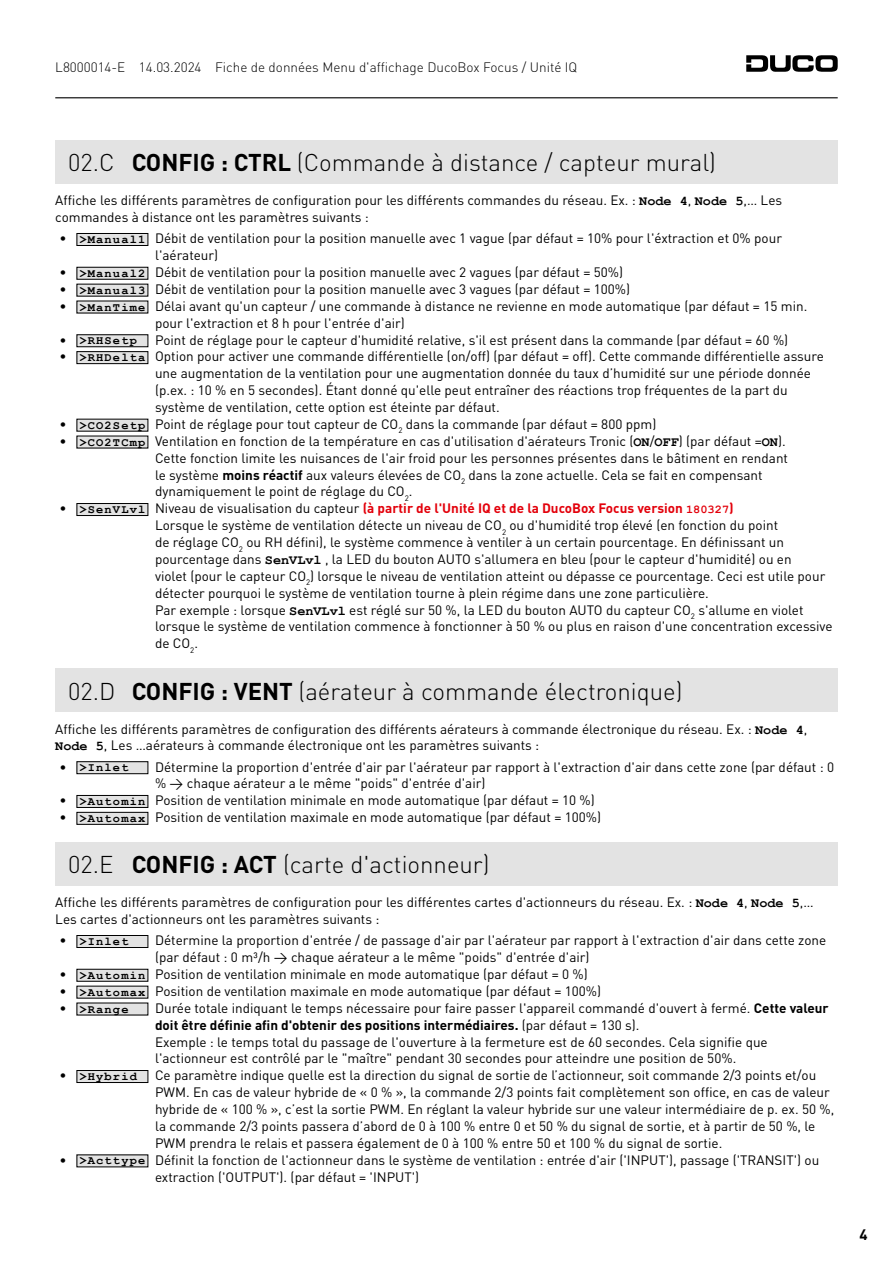
<style>
.page{position:relative;width:893px;height:1263px;background:#fff}
.page>*{position:absolute;margin:0;border:0;box-sizing:border-box;transform-origin:0 0}
.t1{font:300 24px "DINOT";color:#000}
.t2{font:700 15px "DINOT";color:#000}
.t3{font:13.5px/16.8px "DINOT";color:#000}
.t4{font:300 13.5px "DINOT";color:#000}
.t5{font:700 12px "Courier New";letter-spacing:.1em;color:#000}
.s1{font-weight:700}
.s2{font-family:"Courier New";font-weight:700}
.s3{font-family:"Courier New";font-weight:700;font-size:12px}
.s4{font-family:"DINOT";font-weight:400;font-size:13.5px}
.s5{font-weight:700;color:#e3000b}
.s6{font-family:"Courier New";font-weight:700;font-size:12px;color:#e3000b}
</style>
<div class="page">
<svg style="left:746px;top:55px;width:92px;height:17px"></svg>
<hr style="left:55px;top:97px;width:783px;height:1px;background:#000">
<div style="left:55px;top:140px;width:783px;height:44px;background:#e3e3e3"></div>
<div style="left:55px;top:668px;width:783px;height:44px;background:#e3e3e3"></div>
<div style="left:55px;top:842px;width:783px;height:44px;background:#e3e3e3"></div>
<div style="left:77px;top:233px;width:71px;height:12px;background:#e3e3e3"></div>
<div style="left:77px;top:233px;width:71px;height:13px;border:1px solid #000"></div>
<div style="left:77px;top:267px;width:71px;height:12px;background:#e3e3e3"></div>
<div style="left:77px;top:267px;width:71px;height:13px;border:1px solid #000"></div>
<div style="left:77px;top:284px;width:71px;height:12px;background:#e3e3e3"></div>
<div style="left:77px;top:301px;width:71px;height:12px;background:#e3e3e3"></div>
<div style="left:77px;top:335px;width:71px;height:12px;background:#e3e3e3"></div>
<div style="left:77px;top:334px;width:71px;height:13px;border:1px solid #000"></div>
<div style="left:77px;top:352px;width:71px;height:12px;background:#e3e3e3"></div>
<div style="left:77px;top:351px;width:71px;height:13px;border:1px solid #000"></div>
<div style="left:77px;top:419px;width:71px;height:12px;background:#e3e3e3"></div>
<div style="left:77px;top:436px;width:71px;height:12px;background:#e3e3e3"></div>
<div style="left:77px;top:503px;width:71px;height:12px;background:#e3e3e3"></div>
<div style="left:77px;top:503px;width:71px;height:13px;border:1px solid #000"></div>
<div style="left:77px;top:762px;width:71px;height:12px;background:#e3e3e3"></div>
<div style="left:77px;top:761px;width:71px;height:13px;border:1px solid #000"></div>
<div style="left:77px;top:795px;width:71px;height:12px;background:#e3e3e3"></div>
<div style="left:77px;top:795px;width:71px;height:13px;border:1px solid #000"></div>
<div style="left:77px;top:812px;width:71px;height:12px;background:#e3e3e3"></div>
<div style="left:77px;top:812px;width:71px;height:13px;border:1px solid #000"></div>
<div style="left:77px;top:935px;width:71px;height:12px;background:#e3e3e3"></div>
<div style="left:77px;top:935px;width:71px;height:13px;border:1px solid #000"></div>
<div style="left:77px;top:969px;width:71px;height:12px;background:#e3e3e3"></div>
<div style="left:77px;top:969px;width:71px;height:13px;border:1px solid #000"></div>
<div style="left:77px;top:986px;width:71px;height:12px;background:#e3e3e3"></div>
<div style="left:77px;top:1003px;width:71px;height:12px;background:#e3e3e3"></div>
<div style="left:77px;top:1070px;width:71px;height:12px;background:#e3e3e3"></div>
<div style="left:77px;top:1070px;width:71px;height:13px;border:1px solid #000"></div>
<div style="left:77px;top:1155px;width:71px;height:12px;background:#e3e3e3"></div>
<p class="t4" style="left:55px;top:58px;width:524px">L8000014-E 14.03.2024 Fiche de données Menu d'affichage DucoBox Focus / Unité IQ</p>
<h1 class="t1" style="left:68px;top:146px;width:649px">02.C <span class="s1">CONFIG : CTRL</span> (Commande à distance / capteur mural)</h1>
<p class="t3" style="left:55px;top:191px;width:728px">Affiche les différents paramètres de configuration pour les différents commandes du réseau. Ex. : <span class="s2">Node 4</span>, <span class="s2">Node 5</span>,… Les commandes à distance ont les paramètres suivants :</p>
<p class="t3" style="left:155px;top:229px;width:628px;text-indent:-96px">• <span class="s3">&gt;Manual1</span> Débit de ventilation pour la position manuelle avec 1 vague (par défaut = 10% pour l'éxtraction et 0% pour l'aérateur)</p>
<p class="t3" style="left:60px;top:263px;width:565px">• <span class="s3">&gt;Manual2</span> Débit de ventilation pour la position manuelle avec 2 vagues (par défaut = 50%)</p>
<p class="t3" style="left:60px;top:280px;width:572px">• <span class="s3">&gt;Manual3</span> Débit de ventilation pour la position manuelle avec 3 vagues (par défaut = 100%)</p>
<p class="t3" style="left:155px;top:297px;width:654px;text-indent:-96px">• <span class="s3">&gt;ManTime</span> Délai avant qu'un capteur / une commande à distance ne revienne en mode automatique (par défaut = 15 min. pour l'extraction et 8 h pour l'entrée d'air)</p>
<p class="t5" style="left:60px;top:333px;width:79px"><span class="s4">•</span> &gt;RHSetp</p>
<p class="t3" style="left:155px;top:331px;width:635px">Point de réglage pour le capteur d'humidité relative, s'il est présent dans la commande (par défaut = 60 %)</p>
<p class="t3" style="left:155px;top:348px;width:670px;text-indent:-96px">• <span class="s3">&gt;RHDelta</span> Option pour activer une commande différentielle (on/off) (par défaut = off). Cette commande différentielle assure une augmentation de la ventilation pour une augmentation donnée du taux d’humidité sur une période donnée (p.ex. : 10 % en 5 secondes). Étant donné qu'elle peut entraîner des réactions trop fréquentes de la part du système de ventilation, cette option est éteinte par défaut.</p>
<p class="t3" style="left:60px;top:415px;width:598px">• <span class="s3">&gt;CO2Setp</span> Point de réglage pour tout capteur de CO<sub>2</sub> dans la commande (par défaut = 800 ppm)</p>
<p class="t3" style="left:155px;top:432px;width:634px;text-indent:-96px">• <span class="s3">&gt;CO2TCmp</span> Ventilation en fonction de la température en cas d'utilisation d'aérateurs Tronic (<span class="s2">ON</span>/<span class="s2">OFF</span>) (par défaut =<span class="s2">ON</span>).<br>Cette fonction limite les nuisances de l'air froid pour les personnes présentes dans le bâtiment en rendant le système <span class="s1">moins réactif</span> aux valeurs élevées de CO<sub>2</sub> dans la zone actuelle. Cela se fait en compensant dynamiquement le point de réglage du CO<sub>2</sub>.</p>
<p class="t3" style="left:155px;top:499px;width:679px;text-indent:-96px">• <span class="s3">&gt;SenVLvl</span> Niveau de visualisation du capteur <span class="s5">(à partir de l'Unité IQ et de la DucoBox Focus version</span> <span class="s6">180327</span><span class="s5">)<br></span>Lorsque le système de ventilation détecte un niveau de CO<sub>2</sub> ou d'humidité trop élevé (en fonction du point<br>de réglage CO<sub>2</sub> ou RH défini), le système commence à ventiler à un certain pourcentage. En définissant un pourcentage dans <span class="s2">SenVLvl</span> , la LED du bouton AUTO s'allumera en bleu (pour le capteur d'humidité) ou en<br>violet (pour le capteur CO<sub>2</sub>) lorsque le niveau de ventilation atteint ou dépasse ce pourcentage. Ceci est utile pour détecter pourquoi le système de ventilation tourne à plein régime dans une zone particulière.<br>Par exemple : lorsque <span class="s2">SenVLvl</span> est réglé sur 50 %, la LED du bouton AUTO du capteur CO<sub>2</sub> s'allume en violet lorsque le système de ventilation commence à fonctionner à 50 % ou plus en raison d'une concentration excessive de CO<sub>2</sub>.</p>
<h1 class="t1" style="left:68px;top:675px;width:616px">02.D <span class="s1">CONFIG : VENT</span> (aérateur à commande électronique)</h1>
<p class="t3" style="left:55px;top:720px;width:753px">Affiche les différents paramètres de configuration des différents aérateurs à commande électronique du réseau. Ex. : <span class="s2">Node 4</span>,<br><span class="s2">Node 5</span>, Les …aérateurs à commande électronique ont les paramètres suivants :</p>
<p class="t5" style="left:60px;top:760px;width:70px"><span class="s4">•</span> &gt;Inlet</p>
<p class="t3" style="left:155px;top:758px;width:680px">Détermine la proportion d'entrée d'air par l'aérateur par rapport à l'extraction d'air dans cette zone (par défaut : 0 % → chaque aérateur a le même "poids" d'entrée d'air)</p>
<p class="t3" style="left:60px;top:791px;width:537px">• <span class="s3">&gt;Automin</span> Position de ventilation minimale en mode automatique (par défaut = 10 %)</p>
<p class="t3" style="left:60px;top:808px;width:543px">• <span class="s3">&gt;Automax</span> Position de ventilation maximale en mode automatique (par défaut = 100%)</p>
<h1 class="t1" style="left:68px;top:848px;width:423px">02.E <span class="s1">CONFIG : ACT</span> (carte d'actionneur)</h1>
<p class="t3" style="left:55px;top:893px;width:760px">Affiche les différents paramètres de configuration pour les différentes cartes d'actionneurs du réseau. Ex. : <span class="s2">Node 4</span>, <span class="s2">Node 5</span>,…<br>Les cartes d'actionneurs ont les paramètres suivants :</p>
<p class="t5" style="left:60px;top:934px;width:70px"><span class="s4">•</span> &gt;Inlet</p>
<p class="t3" style="left:155px;top:931px;width:673px">Détermine la proportion d'entrée / de passage d'air par l'aérateur par rapport à l'extraction d'air dans cette zone (par défaut : 0 m3/h → chaque aérateur a le même "poids" d'entrée d'air)</p>
<p class="t3" style="left:60px;top:965px;width:530px">• <span class="s3">&gt;Automin</span> Position de ventilation minimale en mode automatique (par défaut = 0 %)</p>
<p class="t3" style="left:60px;top:982px;width:543px">• <span class="s3">&gt;Automax</span> Position de ventilation maximale en mode automatique (par défaut = 100%)</p>
<p class="t5" style="left:60px;top:1001px;width:71px"><span class="s4">•</span> &gt;Range</p>
<p class="t3" style="left:155px;top:999px;width:675px">Durée totale indiquant le temps nécessaire pour faire passer l'appareil commandé d'ouvert à fermé. <span class="s1">Cette valeur doit être définie afin d'obtenir des positions intermédiaires.</span> (par défaut = 130 s).<br>Exemple : le temps total du passage de l'ouverture à la fermeture est de 60 secondes. Cela signifie que l'actionneur est contrôlé par le "maître" pendant 30 secondes pour atteindre une position de 50%.</p>
<p class="t5" style="left:60px;top:1069px;width:79px"><span class="s4">•</span> &gt;Hybrid</p>
<p class="t3" style="left:155px;top:1066px;width:681px">Ce paramètre indique quelle est la direction du signal de sortie de l’actionneur, soit commande 2/3 points et/ou PWM. En cas de valeur hybride de « 0 % », la commande 2/3 points fait complètement son office, en cas de valeur hybride de « 100 % », c’est la sortie PWM. En réglant la valeur hybride sur une valeur intermédiaire de p. ex. 50 %, la commande 2/3 points passera d’abord de 0 à 100 % entre 0 et 50 % du signal de sortie, et à partir de 50 %, le PWM prendra le relais et passera également de 0 à 100 % entre 50 et 100 % du signal de sortie.</p>
<p class="t3" style="left:155px;top:1151px;width:666px;text-indent:-96px">• <span class="s3">&gt;Acttype</span> Définit la fonction de l'actionneur dans le système de ventilation : entrée d'air ('INPUT'), passage ('TRANSIT') ou extraction ('OUTPUT'). (par défaut = 'INPUT')</p>
<p class="t2" style="left:859px;top:1224px;width:10px">4</p>
</div>
